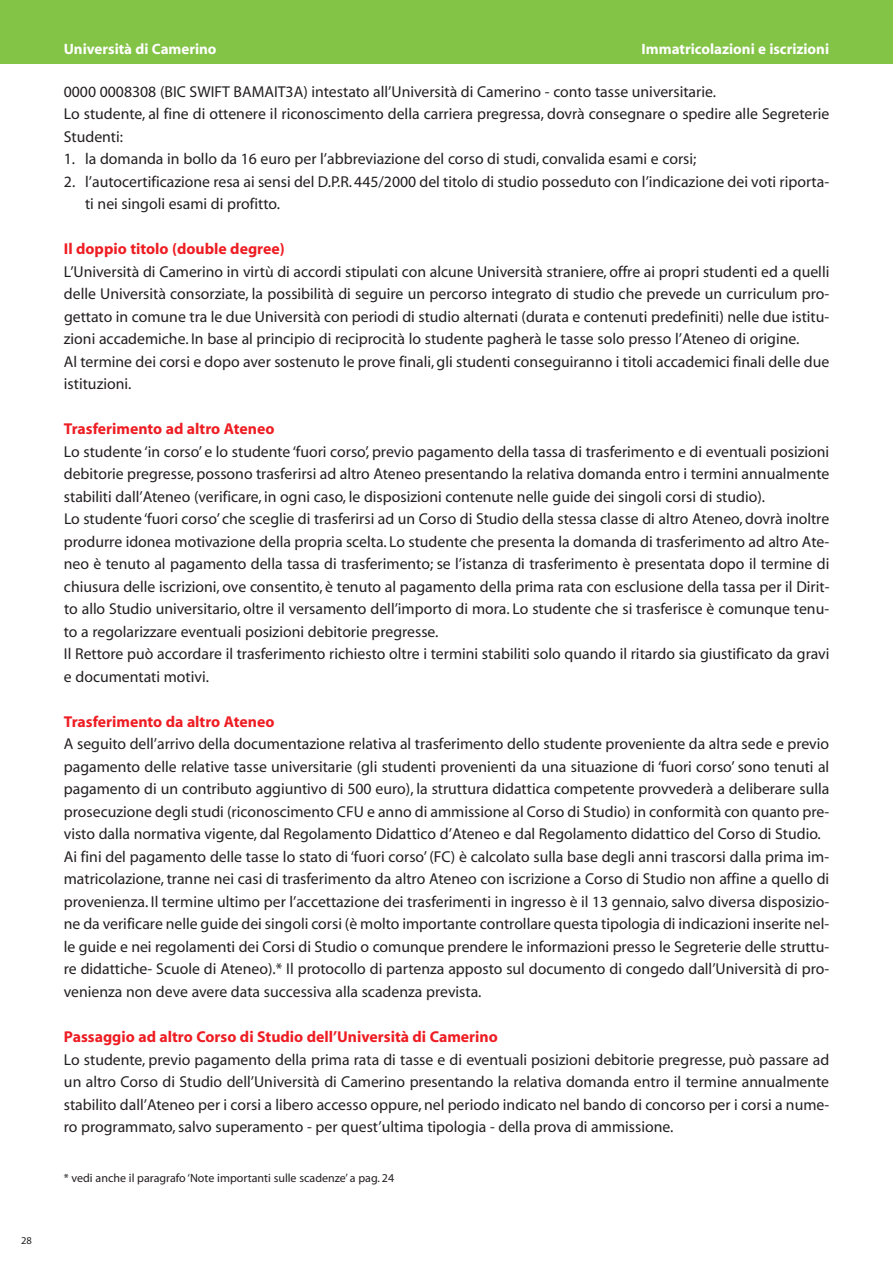
<style>
.page{position:relative;width:893px;height:1263px;background:#fff}
.page>*{position:absolute;margin:0;border:0;box-sizing:border-box;transform-origin:0 0}
.t1{font:15.75px/22.5px "Myriad";color:#231f20}
.t2{font:700 15.75px "Myriad";color:#ee1d23}
.t3{font:700 15px "Myriad";color:#fff}
.t4{font:12px "Myriad";color:#231f20}
.t5{font:10.5px "Myriad";color:#231f20}
</style>
<div class="page">
<div style="left:0;top:0;width:893px;height:64px;background:#83c447"></div>
<p class="t5" style="left:21px;top:1237px;width:12px">28</p>
<p class="t3" style="left:64px;top:43px;width:154px">Università di Camerino</p>
<p class="t3" style="left:642px;top:43px;width:189px">Immatricolazioni e iscrizioni</p>
<p class="t1" style="left:64px;top:82px;width:767px">0000 0008308 (BIC SWIFT BAMAIT3A) intestato all’Università di Camerino - conto tasse universitarie.<br>Lo studente, al fine di ottenere il riconoscimento della carriera pregressa, dovrà consegnare o spedire alle Segreterie<br>Studenti:</p>
<p class="t1" style="left:64px;top:149px;width:634px">1. la domanda in bollo da 16 euro per l’abbreviazione del corso di studi, convalida esami e corsi;</p>
<p class="t1" style="left:85px;top:172px;width:746px;text-indent:-21px">2. l’autocertificazione resa ai sensi del D.P.R. 445/2000 del titolo di studio posseduto con l’indicazione dei voti riporta&shy;ti nei singoli esami di profitto.</p>
<p class="t2" style="left:64px;top:243px;width:222px">Il doppio titolo (double degree)</p>
<p class="t1" style="left:64px;top:262px;width:767px">L’Università di Camerino in virtù di accordi stipulati con alcune Università straniere, offre ai propri studenti ed a quelli delle Università consorziate, la possibilità di seguire un percorso integrato di studio che prevede un curriculum pro&shy;gettato in comune tra le due Università con periodi di studio alternati (durata e contenuti predefiniti) nelle due istitu&shy;zioni accademiche. In base al principio di reciprocità lo studente pagherà le tasse solo presso l’Ateneo di origine.<br>Al termine dei corsi e dopo aver sostenuto le prove finali, gli studenti conseguiranno i titoli accademici finali delle due istituzioni.</p>
<p class="t2" style="left:64px;top:423px;width:212px">Trasferimento ad altro Ateneo</p>
<p class="t1" style="left:64px;top:442px;width:767px">Lo studente ‘in corso’ e lo studente ‘fuori corso’, previo pagamento della tassa di trasferimento e di eventuali posizioni debitorie pregresse, possono trasferirsi ad altro Ateneo presentando la relativa domanda entro i termini annualmente stabiliti dall’Ateneo (verificare, in ogni caso, le disposizioni contenute nelle guide dei singoli corsi di studio).<br>Lo studente ‘fuori corso’ che sceglie di trasferirsi ad un Corso di Studio della stessa classe di altro Ateneo, dovrà inoltre produrre idonea motivazione della propria scelta. Lo studente che presenta la domanda di trasferimento ad altro Ate&shy;neo è tenuto al pagamento della tassa di trasferimento; se l’istanza di trasferimento è presentata dopo il termine di chiusura delle iscrizioni, ove consentito, è tenuto al pagamento della prima rata con esclusione della tassa per il Dirit&shy;to allo Studio universitario, oltre il versamento dell’importo di mora. Lo studente che si trasferisce è comunque tenu&shy;to a regolarizzare eventuali posizioni debitorie pregresse.<br>Il Rettore può accordare il trasferimento richiesto oltre i termini stabiliti solo quando il ritardo sia giustificato da gravi e documentati motivi.</p>
<p class="t2" style="left:64px;top:716px;width:212px">Trasferimento da altro Ateneo</p>
<p class="t1" style="left:64px;top:734px;width:767px">A seguito dell’arrivo della documentazione relativa al trasferimento dello studente proveniente da altra sede e previo pagamento delle relative tasse universitarie (gli studenti provenienti da una situazione di ‘fuori corso’ sono tenuti al pagamento di un contributo aggiuntivo di 500 euro), la struttura didattica competente provvederà a deliberare sulla prosecuzione degli studi (riconoscimento CFU e anno di ammissione al Corso di Studio) in conformità con quanto pre&shy;visto dalla normativa vigente, dal Regolamento Didattico d’Ateneo e dal Regolamento didattico del Corso di Studio.<br>Ai fini del pagamento delle tasse lo stato di ‘fuori corso’ (FC) è calcolato sulla base degli anni trascorsi dalla prima im&shy;matricolazione, tranne nei casi di trasferimento da altro Ateneo con iscrizione a Corso di Studio non affine a quello di provenienza. Il termine ultimo per l’accettazione dei trasferimenti in ingresso è il 13 gennaio, salvo diversa disposizio&shy;ne da verificare nelle guide dei singoli corsi (è molto importante controllare questa tipologia di indicazioni inserite nel&shy;le guide e nei regolamenti dei Corsi di Studio o comunque prendere le informazioni presso le Segreterie delle struttu&shy;re didattiche- Scuole di Ateneo).* Il protocollo di partenza apposto sul documento di congedo dall’Università di pro&shy;venienza non deve avere data successiva alla scadenza prevista.</p>
<p class="t2" style="left:64px;top:1031px;width:435px">Passaggio ad altro Corso di Studio dell’Università di Camerino</p>
<p class="t1" style="left:64px;top:1049px;width:767px;text-align:justify">Lo studente, previo pagamento della prima rata di tasse e di eventuali posizioni debitorie pregresse, può passare ad un altro Corso di Studio dell’Università di Camerino presentando la relativa domanda entro il termine annualmente stabilito dall’Ateneo per i corsi a libero accesso oppure, nel periodo indicato nel bando di concorso per i corsi a nume&shy;ro programmato, salvo superamento - per quest’ultima tipologia - della prova di ammissione.</p>
<p class="t4" style="left:64px;top:1173px;width:332px">* vedi anche il paragrafo ‘Note importanti sulle scadenze’ a pag. 24</p>
</div>
